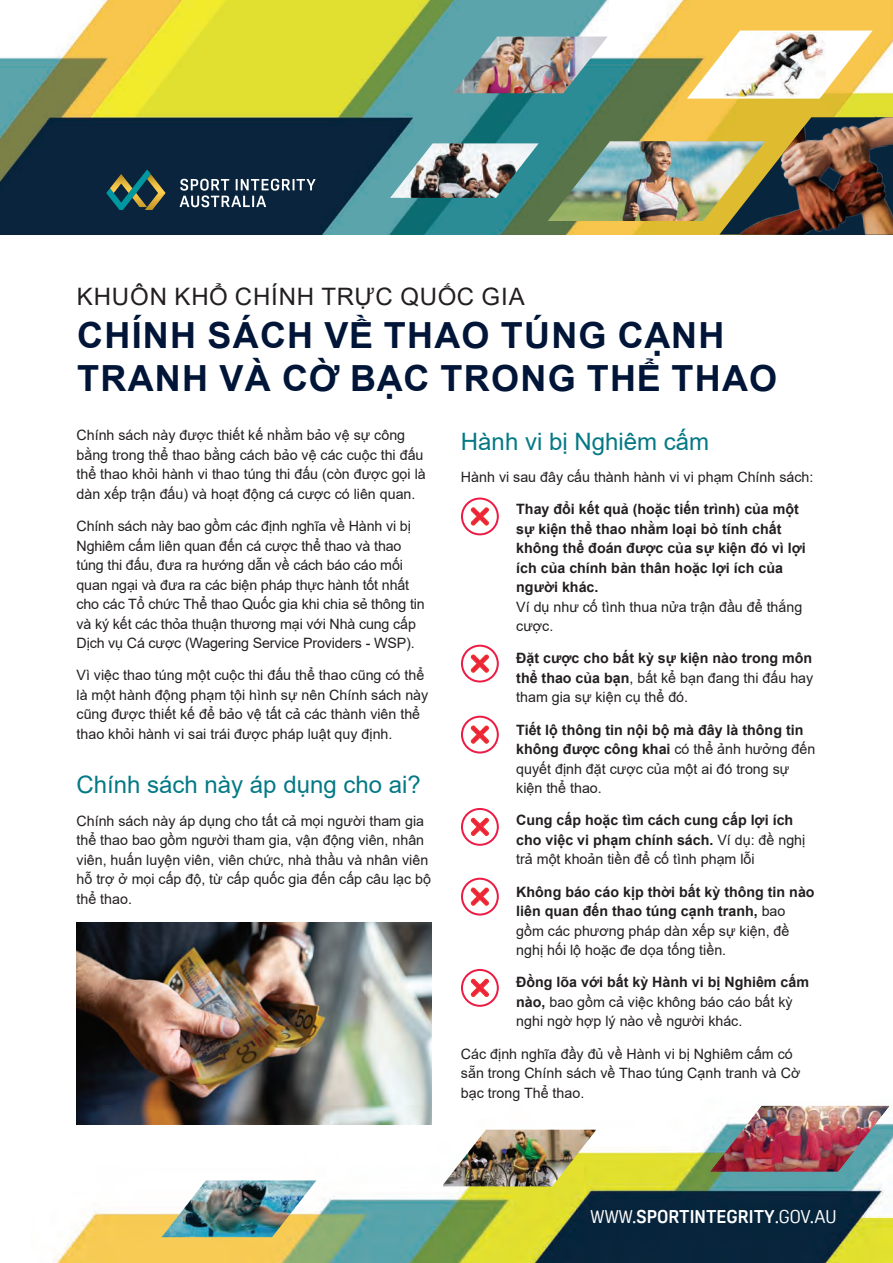
<style>
.page{position:relative;width:893px;height:1263px;background:#fff}
.page>*{position:absolute;margin:0;border:0;box-sizing:border-box;transform-origin:0 0}
.t1{font:700 36px/43.2px "Arial";letter-spacing:.035em;color:#001537}
.t2{font:24px "Arial";color:#047985}
.t3{font:24px "Arial";letter-spacing:.035em;color:#231f20}
.t4{font:700 18px "Oscine";color:#fff}
.t5{font:14.25px/19.5px "Arial";color:#231f20}
.t6{font:700 14.25px/19.5px "Arial";color:#231f20}
.s1{font-weight:400}
.s2{font-weight:700}
</style>
<div class="page">
<img style="left:53px;top:1091px;width:840px;height:172px">
<img style="left:0;top:0;width:893px;height:235px">
<svg style="left:687px;top:31px;width:186px;height:68px"></svg>
<img style="left:724px;top:32px;width:102px;height:65px">
<img style="left:390px;top:143px;width:149px;height:55px">
<img style="left:710px;top:1106px;width:179px;height:65px">
<svg style="left:719px;top:117px;width:19px;height:118px"></svg>
<img style="left:738px;top:117px;width:155px;height:118px">
<img style="left:548px;top:141px;width:217px;height:80px">
<img style="left:443px;top:1130px;width:153px;height:56px">
<img style="left:162px;top:1180px;width:154px;height:57px">
<img style="left:453px;top:37px;width:155px;height:56px">
<svg style="left:180px;top:179px;width:135px;height:28px;background:#485c6e"></svg>
<svg style="left:106px;top:169px;width:60px;height:41px;background:#35544b"></svg>
<svg style="left:461px;top:497px;width:38px;height:38px"></svg>
<svg style="left:461px;top:645px;width:38px;height:37px"></svg>
<svg style="left:461px;top:716px;width:38px;height:37px"></svg>
<svg style="left:461px;top:808px;width:38px;height:38px"></svg>
<svg style="left:461px;top:878px;width:38px;height:37px"></svg>
<svg style="left:461px;top:969px;width:38px;height:38px"></svg>
<img style="left:77px;top:922px;width:354px;height:202px">
<p class="t3" style="left:77px;top:280px;width:449px">KHUÔN KHỔ CHÍNH TRỰC QUỐC GIA</p>
<h2 class="t1" style="left:77px;top:314px;width:702px">CHÍNH SÁCH VỀ THAO TÚNG CẠNH<br>TRANH VÀ CỜ BẠC TRONG THỂ THAO</h2>
<p class="t5" style="left:77px;top:425px;width:351px">Chính sách này được thiết kế nhằm bảo vệ sự công bằng trong thể thao bằng cách bảo vệ các cuộc thi đấu thể thao khỏi hành vi thao túng thi đấu (còn được gọi là dàn xếp trận đấu) và hoạt động cá cược có liên quan.</p>
<p class="t5" style="left:77px;top:516px;width:350px">Chính sách này bao gồm các định nghĩa về Hành vi bị Nghiêm cấm liên quan đến cá cược thể thao và thao túng thi đấu, đưa ra hướng dẫn về cách báo cáo mối quan ngại và đưa ra các biện pháp thực hành tốt nhất cho các Tổ chức Thể thao Quốc gia khi chia sẻ thông tin và ký kết các thỏa thuận thương mại với Nhà cung cấp Dịch vụ Cá cược (Wagering Service Providers - WSP).</p>
<p class="t5" style="left:77px;top:665px;width:353px">Vì việc thao túng một cuộc thi đấu thể thao cũng có thể là một hành động phạm tội hình sự nên Chính sách này cũng được thiết kế để bảo vệ tất cả các thành viên thể thao khỏi hành vi sai trái được pháp luật quy định.</p>
<h3 class="t2" style="left:77px;top:768px;width:346px">Chính sách này áp dụng cho ai?</h3>
<p class="t5" style="left:77px;top:811px;width:356px">Chính sách này áp dụng cho tất cả mọi người tham gia thể thao bao gồm người tham gia, vận động viên, nhân viên, huấn luyện viên, viên chức, nhà thầu và nhân viên hỗ trợ ở mọi cấp độ, từ cấp quốc gia đến cấp câu lạc bộ thể thao.</p>
<h3 class="t2" style="left:461px;top:425px;width:250px">Hành vi bị Nghiêm cấm</h3>
<p class="t5" style="left:461px;top:467px;width:354px">Hành vi sau đây cấu thành hành vi vi phạm Chính sách:</p>
<p class="t6" style="left:516px;top:500px;width:291px">Thay đổi kết quả (hoặc tiến trình) của một sự kiện thể thao nhằm loại bỏ tính chất không thể đoán được của sự kiện đó vì lợi ích của chính bản thân hoặc lợi ích của người khác.<br><span class="s1">Ví dụ như cố tình thua nửa trận đầu để thắng cược.</span></p>
<p class="t6" style="left:516px;top:649px;width:299px;text-align:justify">Đặt cược cho bất kỳ sự kiện nào trong môn thể thao của bạn<span class="s1">, bất kể bạn đang thi đấu hay tham gia sự kiện cụ thể đó.</span></p>
<p class="t5" style="left:516px;top:720px;width:301px"><span class="s2">Tiết lộ thông tin nội bộ mà đây là thông tin không được công khai</span> có thể ảnh hưởng đến quyết định đặt cược của một ai đó trong sự kiện thể thao.</p>
<p class="t6" style="left:516px;top:811px;width:291px">Cung cấp hoặc tìm cách cung cấp lợi ích cho việc vi phạm chính sách. <span class="s1">Ví dụ: đề nghị trả một khoản tiền để cố tình phạm lỗi</span></p>
<p class="t6" style="left:516px;top:882px;width:300px">Không báo cáo kịp thời bất kỳ thông tin nào liên quan đến thao túng cạnh tranh, <span class="s1">bao gồm các phương pháp dàn xếp sự kiện, đề nghị hối lộ hoặc đe dọa tống tiền.</span></p>
<p class="t5" style="left:516px;top:973px;width:294px"><span class="s2">Đồng lõa với bất kỳ Hành vi bị Nghiêm cấm nào,</span> bao gồm cả việc không báo cáo bất kỳ nghi ngờ hợp lý nào về người khác.</p>
<p class="t5" style="left:461px;top:1044px;width:341px">Các định nghĩa đầy đủ về Hành vi bị Nghiêm cấm có sẵn trong Chính sách về Thao túng Cạnh tranh và Cờ bạc trong Thể thao.</p>
<p class="t4" style="left:590px;top:1207px;width:247px"><span class="s1">WWW.</span>SPORTINTEGRITY<span class="s1">.GOV.AU</span></p>
</div>
